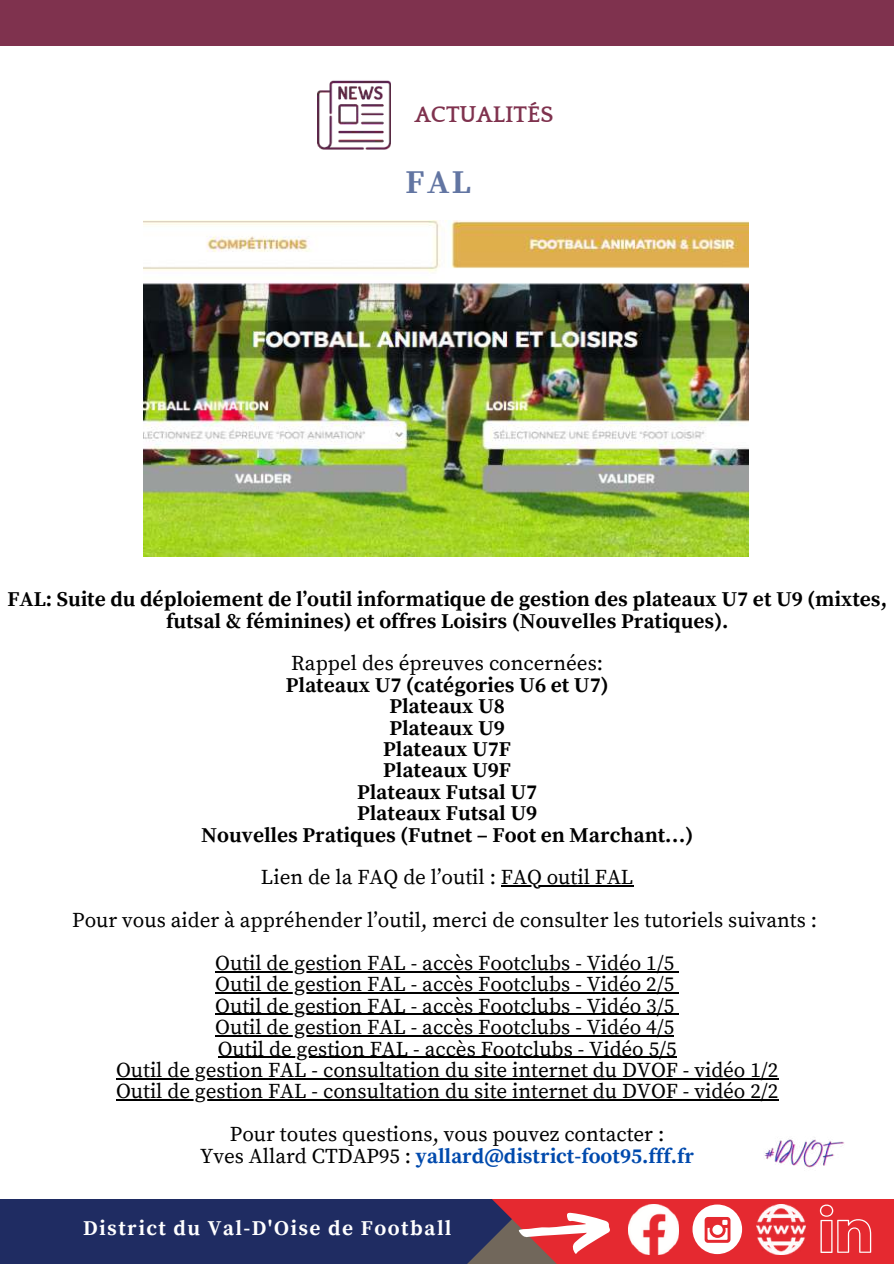
<style>
.page{position:relative;width:894px;height:1264px;background:#fff}
.page>*{position:absolute;margin:0;border:0;box-sizing:border-box;transform-origin:0 0}
.t1{font:700 33px "Source Serif Pro";color:#6275a2}
.t2{font:700 23.25px "Quattrocento";color:#7f324e}
.t3{font:21px/21.5px "Source Serif Pro";color:#000;text-align:center}
.t4{font:700 21px/21.5px "Source Serif Pro";color:#000;text-align:center}
.t5{font:700 21px "Source Serif Pro";letter-spacing:.07em;color:#fff}
.s1{font-weight:700;color:#004aad}
</style>
<div class="page">
<div style="left:1px;top:1194px;width:892px;height:69px;background:#1f2c62"></div>
<div style="left:798px;top:1198px;width:95px;height:65px;background:#e52930"></div>
<div style="left:0;top:45px;width:893px;height:1153px;background:#fff"></div>
<div style="left:0;top:0;width:893px;height:45px;background:#7f324e"></div>
<img style="left:798px;top:1204px;width:7px;height:49px">
<img style="left:317px;top:80px;width:73px;height:70px">
<svg style="left:819px;top:1204px;width:51px;height:48px"></svg>
<svg style="left:293px;top:1198px;width:505px;height:65px"></svg>
<img style="left:144px;top:221px;width:604px;height:335px">
<img style="left:764px;top:1137px;width:79px;height:31px">
<hr style="left:500px;top:885px;width:133px;height:1px;background:#000">
<hr style="left:215px;top:971px;width:459px;height:1px;background:#000">
<hr style="left:215px;top:992px;width:459px;height:1px;background:#000">
<hr style="left:215px;top:1013px;width:459px;height:2px;background:#000">
<hr style="left:215px;top:1035px;width:459px;height:1px;background:#000">
<hr style="left:218px;top:1056px;width:458px;height:1px;background:#000">
<hr style="left:116px;top:1078px;width:662px;height:1px;background:#000">
<hr style="left:116px;top:1099px;width:662px;height:1px;background:#000">
<p class="t2" style="left:414px;top:102px;width:140px">ACTUALITÉS</p>
<h1 class="t1" style="left:405px;top:163px;width:67px">FAL</h1>
<p class="t4" style="left:7px;top:589px;width:880px">FAL: Suite du déploiement de l’outil informatique de gestion des plateaux U7 et U9 (mixtes, futsal &amp; féminines) et offres Loisirs (Nouvelles Pratiques).</p>
<p class="t3" style="left:291px;top:653px;width:313px">Rappel des épreuves concernées:</p>
<p class="t4" style="left:201px;top:675px;width:493px">Plateaux U7 (catégories U6 et U7)<br>Plateaux U8<br>Plateaux U9<br>Plateaux U7F<br>Plateaux U9F<br>Plateaux Futsal U7<br>Plateaux Futsal U9<br>Nouvelles Pratiques (Futnet – Foot en Marchant…)</p>
<p class="t3" style="left:72px;top:856px;width:746px;line-height:42.8px">Lien de la FAQ de l’outil : FAQ outil FAL<br>Pour vous aider à appréhender l’outil, merci de consulter les tutoriels suivants :<br>Outil de gestion FAL - accès Footclubs - Vidéo 1/5</p>
<p class="t3" style="left:116px;top:974px;width:663px">Outil de gestion FAL - accès Footclubs - Vidéo 2/5<br>Outil de gestion FAL - accès Footclubs - Vidéo 3/5<br>Outil de gestion FAL - accès Footclubs - Vidéo 4/5<br>Outil de gestion FAL - accès Footclubs - Vidéo 5/5<br>Outil de gestion FAL - consultation du site internet du DVOF - vidéo 1/2<br>Outil de gestion FAL - consultation du site internet du DVOF - vidéo 2/2</p>
<p class="t3" style="left:200px;top:1124px;width:495px">Pour toutes questions, vous pouvez contacter :<br>Yves Allard CTDAP95 : <span class="s1">yallard@district-foot95.fff.fr</span></p>
<p class="t5" style="left:83px;top:1215px;width:370px">District du Val-D'Oise de Football</p>
</div>
